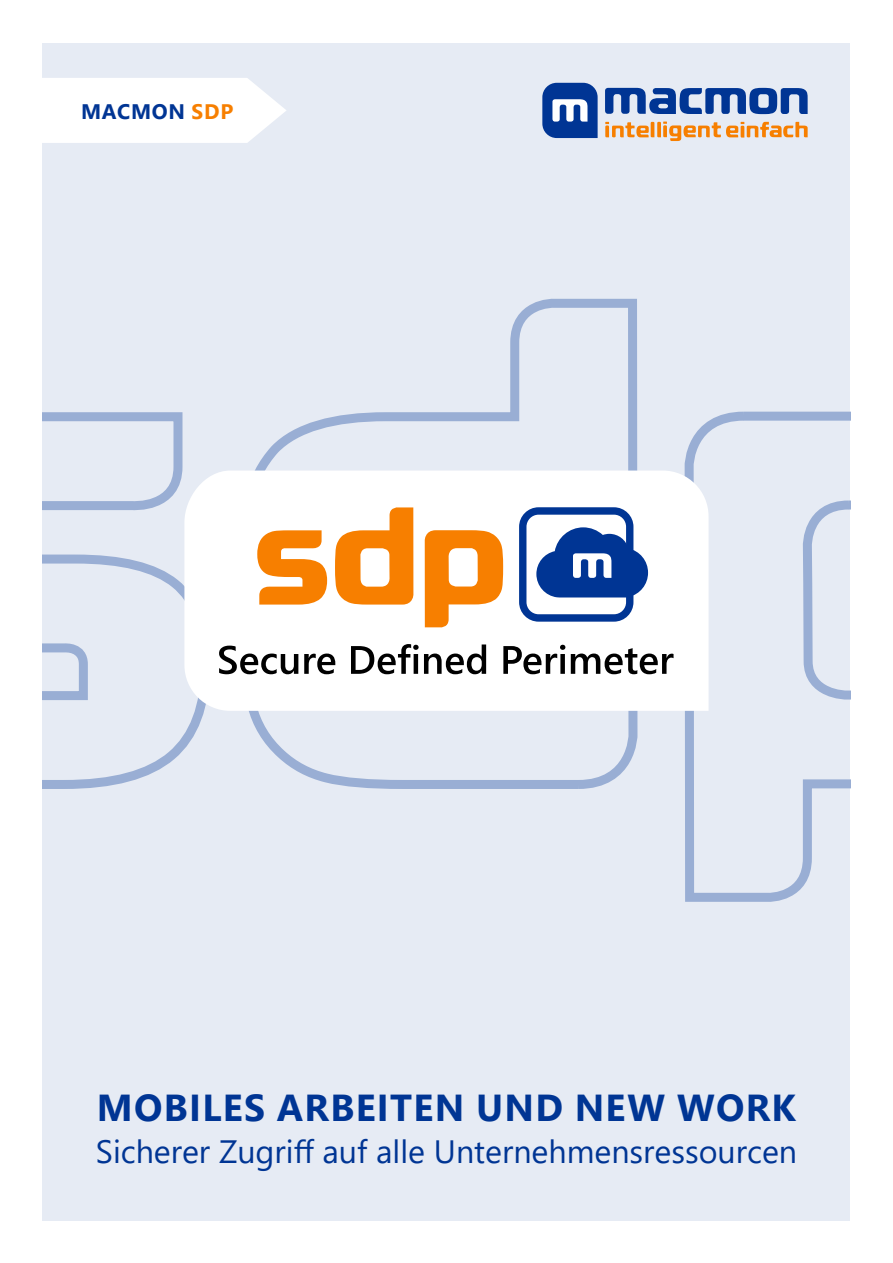
<style>
.page{position:relative;width:893px;height:1263px;background:#fff}
.page>*{position:absolute;margin:0;border:0;box-sizing:border-box;transform-origin:0 0}
.t1{font:700 37.5px "Segoe UI";letter-spacing:.035em;color:#003594}
.t2{font:32.25px "Segoe UI";color:#003594}
.t3{font:700 21px "Segoe UI";letter-spacing:.035em;color:#003594}
.s1{color:#f77f00}
</style>
<div class="page">
<div style="left:43px;top:43px;width:807px;height:1177px;background:#e6ebf4"></div>
<svg style="left:605px;top:88px;width:203px;height:26px"></svg>
<svg style="left:605px;top:122px;width:203px;height:19px"></svg>
<svg style="left:542px;top:83px;width:56px;height:55px;background:#3962ac"></svg>
<svg style="left:249px;top:298px;width:389px;height:491px"></svg>
<svg style="left:684px;top:411px;width:166px;height:491px"></svg>
<svg style="left:43px;top:412px;width:161px;height:377px"></svg>
<svg style="left:43px;top:78px;width:243px;height:65px;background:#fdfdfe"></svg>
<div style="left:184px;top:470px;width:524px;height:241px;background:#fff"></div>
<svg style="left:335px;top:507px;width:78px;height:98px;background:#f9ab58"></svg>
<svg style="left:425px;top:530px;width:78px;height:97px;background:#f9aa56"></svg>
<svg style="left:257px;top:530px;width:70px;height:75px;background:#f9a44b"></svg>
<svg style="left:519px;top:507px;width:129px;height:115px;background:#7491c4"></svg>
<svg style="left:219px;top:646px;width:79px;height:28px;background:#a4a4a4"></svg>
<svg style="left:304px;top:653px;width:31px;height:21px"></svg>
<svg style="left:351px;top:644px;width:135px;height:30px;background:#a0a0a0"></svg>
<svg style="left:503px;top:645px;width:62px;height:29px;background:#9c9c9c"></svg>
<svg style="left:571px;top:648px;width:102px;height:26px;background:#9f9f9f"></svg>
<p class="t3" style="left:81px;top:92px;width:154px">MACMON <span class="s1">SDP</span></p>
<p class="t1" style="left:97px;top:1072px;width:700px">MOBILES ARBEITEN UND NEW WORK</p>
<p class="t2" style="left:96px;top:1121px;width:703px">Sicherer Zugriff auf alle Unternehmensressourcen</p>
</div>
